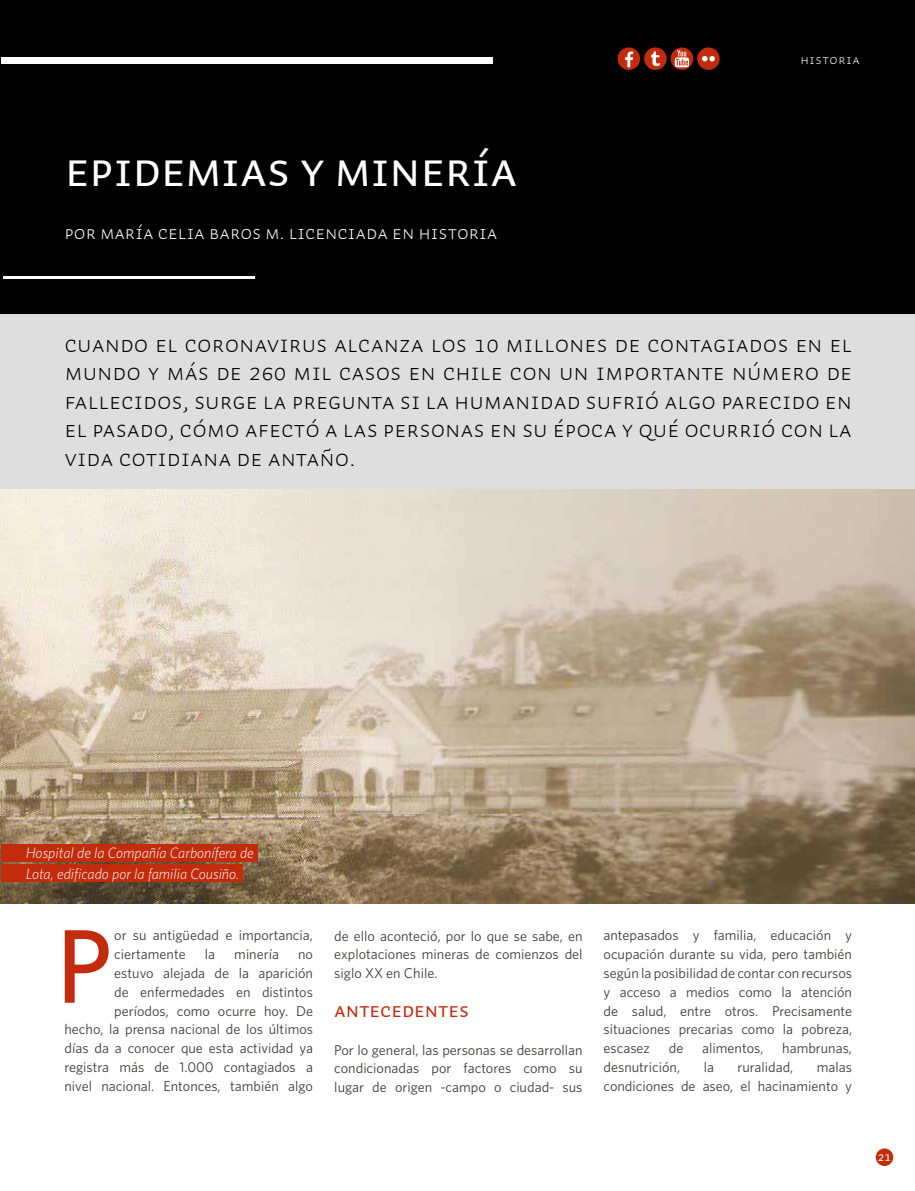
<style>
.page{position:relative;width:915px;height:1191px;background:#fff}
.page>*{position:absolute;margin:0;border:0;box-sizing:border-box;transform-origin:0 0}
.t1{font:49.5px "Auto 2 Regular Sm Cp";letter-spacing:-.01em;color:#fff}
.t2{font:24px/28.5px "Auto 2 Light Sm Cp";color:#000;text-align:justify}
.t3{font:21px "Auto 2 Regular Sm Cp";color:#c22c0c}
.t4{font:19.5px "Auto 2 Light Sm Cp";color:#fff}
.t5{font:italic 300 15px/21px "Whitney";color:#fff}
.t6{font:14.25px/18.8px "Whitney";color:#3c3c3b;text-align:justify}
.t7{font:13.5px "Auto 2 Light Sm Cp";letter-spacing:.05em;color:#fff}
.t8{font:12.75px "Auto 2 Regular Sm Cp";color:#fff}
</style>
<div class="page">
<div style="left:1px;top:0;width:913px;height:314px;background:#000"></div>
<hr style="left:3px;top:276px;width:252px;height:3px;background:#fff">
<div style="left:1px;top:314px;width:913px;height:175px;background:#dedede"></div>
<div style="left:875px;top:1148px;width:17px;height:18px;background:#c22c0c;border-radius:50%"></div>
<div style="left:0;top:57px;width:492px;height:7px;background:#fff"></div>
<div style="left:697px;top:47px;width:22px;height:23px;background:#c22c0c;border-radius:50%"></div>
<svg style="left:670px;top:47px;width:23px;height:23px"></svg>
<div style="left:644px;top:47px;width:22px;height:23px;background:#c22c0c;border-radius:50%"></div>
<svg style="left:617px;top:47px;width:23px;height:23px"></svg>
<svg style="left:650px;top:51px;width:9px;height:15px"></svg>
<svg style="left:702px;top:56px;width:12px;height:5px"></svg>
<svg style="left:624px;top:51px;width:9px;height:16px"></svg>
<svg style="left:674px;top:50px;width:14px;height:17px"></svg>
<img style="left:1px;top:489px;width:913px;height:415px">
<svg style="left:65px;top:930px;width:44px;height:72px"></svg>
<div style="left:1px;top:843px;width:256px;height:18px;background:#c22c0c"></div>
<div style="left:1px;top:864px;width:241px;height:18px;background:#c22c0c"></div>
<h1 class="t1" style="left:65px;top:141px;width:454px">EPIDEMIAS Y MINERÍA</h1>
<h3 class="t4" style="left:64px;top:221px;width:434px">Por María Celia Baros M. Licenciada en Historia</h3>
<p class="t7" style="left:800px;top:51px;width:61px">HISTORIA</p>
<p class="t2" style="left:64px;top:330px;width:789px">Cuando el Coronavirus alcanza los 10 millones de contagiados en el mundo y más de 260 mil casos en Chile con un importante número de fallecidos, surge la pregunta si la humanidad sufrió algo parecido en el pasado, cómo afectó a las personas en su época y qué ocurrió con la vida cotidiana de antaño.</p>
<p class="t5" style="left:26px;top:842px;width:229px">Hospital de la Compañía Carbonífera de<br>Lota, edificado por la familia Cousiño.</p>
<p class="t6" style="left:114px;top:925px;width:200px">or su antigüedad e importancia, ciertamente</p>
<p class="t6" style="left:205px;top:944px;width:12px">la</p>
<p class="t6" style="left:234px;top:944px;width:46px">minería</p>
<p class="t6" style="left:64px;top:944px;width:250px;text-align:right">no<br>estuvo alejada de la aparición<br>de enfermedades en distintos períodos, como ocurre hoy. De<br>hecho, la prensa nacional de los últimos días da a conocer que esta actividad ya registra más de 1.000 contagiados a nivel nacional. Entonces, también algo</p>
<p class="t6" style="left:334px;top:926px;width:250px">de ello aconteció, por lo que se sabe, en explotaciones mineras de comienzos del siglo XX en Chile.</p>
<h3 class="t3" style="left:334px;top:997px;width:136px">ANTECEDENTES</h3>
<p class="t6" style="left:334px;top:1039px;width:250px">Por lo general, las personas se desarrollan condicionadas por factores como su lugar de origen -campo o ciudad- sus</p>
<p class="t6" style="left:603px;top:925px;width:250px">antepasados y familia, educación y ocupación durante su vida, pero también según la posibilidad de contar con recursos y acceso a medios como la atención de salud, entre otros. Precisamente situaciones precarias como la pobreza, escasez</p>
<p class="t6" style="left:668px;top:1038px;width:16px">de</p>
<p class="t6" style="left:702px;top:1038px;width:63px">alimentos,</p>
<p class="t6" style="left:782px;top:1038px;width:71px">hambrunas,</p>
<p class="t6" style="left:603px;top:1057px;width:78px">desnutrición,</p>
<p class="t6" style="left:703px;top:1057px;width:12px">la</p>
<p class="t6" style="left:737px;top:1057px;width:57px">ruralidad,</p>
<p class="t6" style="left:603px;top:1057px;width:250px;text-align:right">malas<br>condiciones de aseo, el hacinamiento y</p>
<p class="t8" style="left:877px;top:1149px;width:15px">21</p>
</div>
